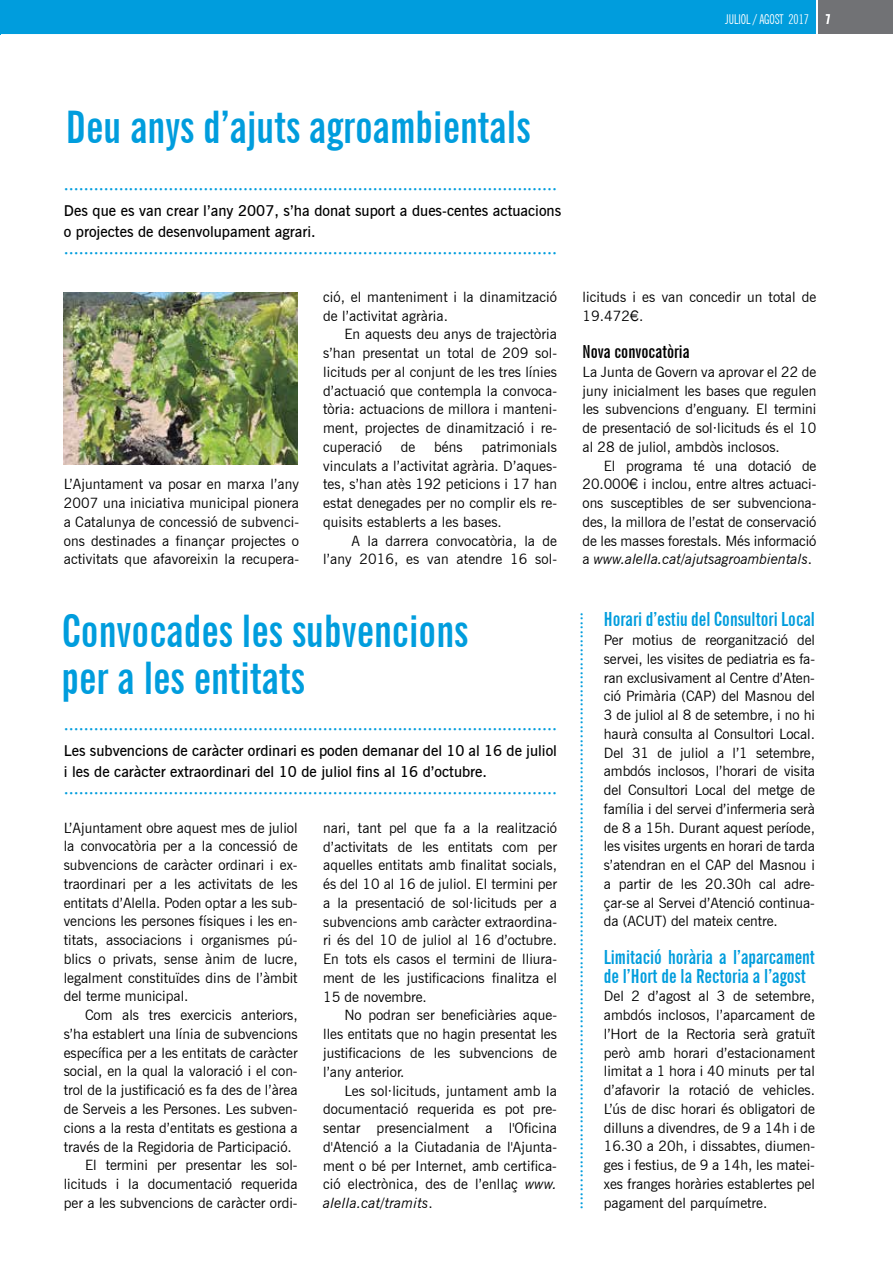
<style>
.page{position:relative;width:893px;height:1263px;background:#fff}
.page>*{position:absolute;margin:0;border:0;box-sizing:border-box;transform-origin:0 0}
.t1{font:700 extra-condensed 45px/46.5px "News Gothic BT";color:#009ddd}
.t2{font:700 extra-condensed 19.5px/18.8px "News Gothic BT";color:#009ddd}
.t3{font:700 extra-condensed 18px "News Gothic BT";color:#000}
.t4{font:600 16.5px "News Gothic BT";color:#009ddd}
.t5{font:600 15px/21px "News Gothic BT";color:#000}
.t6{font:600 15px "News Gothic BT";color:#009ddd}
.t7{font:14.25px/18.8px "News Gothic BT";color:#000;text-align:justify}
.t8{font:extra-condensed 13.5px "News Gothic BT";color:#fff}
.s1{font-weight:700}
.s2{font-family:"News Gothic"}
.s3{font-style:italic}
</style>
<div class="page">
<div style="left:818px;top:0;width:75px;height:34px;background:#717275"></div>
<div style="left:0;top:0;width:816px;height:34px;background:#009ddd"></div>
<img style="left:64px;top:293px;width:233px;height:172px">
<p class="t8" style="left:725px;top:11px;width:107px">JULIOL / OCTUAGOST BRE 20175 <span class="s1">7</span></p>
<h1 class="t1" style="left:66px;top:104px;width:466px">Deu anys d’ajuts agroambientals</h1>
<p class="t4" style="left:64px;top:179px;width:495px">···································································································</p>
<p class="t5" style="left:64px;top:200px;width:499px">Des que es van crear l’any 2007, s’ha donat suport a dues-centes actuacions o projectes de desenvolupament agrari.</p>
<p class="t4" style="left:64px;top:244px;width:495px">···································································································</p>
<p class="t7" style="left:323px;top:287px;width:235px">ció, el manteniment i la dinamització de l’activitat agrària.</p>
<p class="t7" style="left:323px;top:325px;width:235px;text-indent:21px">En aquests deu anys de trajectòria s’han presentat un total de 209 sol· licituds per al conjunt de les tres línies d’actuació que contempla la convoca&shy;tòria: actuacions de millora i manteni&shy;ment, projectes de dinamització i re&shy;cuperació</p>
<p class="t7" style="left:401px;top:437px;width:16px">de</p>
<p class="t7" style="left:434px;top:437px;width:30px">béns</p>
<p class="t7" style="left:323px;top:437px;width:235px;text-indent:159px">patrimonials vinculats a l’activitat agrària. D’aques&shy;tes, s’han atès 192 peticions i 17 han estat denegades per no complir els re&shy;quisits establerts a les bases.</p>
<p class="t7" style="left:323px;top:531px;width:235px;text-align:right">A la darrera convocatòria, la de l’any 2016, es van atendre 16 sol·</p>
<p class="t7" style="left:64px;top:475px;width:237px">L’Ajuntament va posar en marxa l’any 2007 una iniciativa municipal pionera a Catalunya de concessió de subvenci&shy;ons destinades a finançar projectes o activitats que afavoreixin la recupera-</p>
<p class="t7" style="left:583px;top:287px;width:235px">licituds i es van concedir un total de<br>19.472<span class="s2">€</span>.</p>
<p class="t3" style="left:583px;top:341px;width:109px">Nova convocatòria</p>
<p class="t7" style="left:583px;top:362px;width:235px">La Junta de Govern va aprovar el 22 de juny inicialment les bases que regulen les subvencions d’enguany. El termini de presentació de sol·licituds és el 10 al 28 de juliol, ambdòs inclosos.</p>
<p class="t7" style="left:583px;top:456px;width:235px;text-indent:21px">El programa té una dotació de 20.000<span class="s2">€</span> i inclou, entre altres actuaci&shy;ons susceptibles de ser subvenciona&shy;des, la millora de l’estat de conservació de les masses forestals. Més informació a <span class="s3">www.alella.cat/ajutsagroambientals</span>.</p>
<h1 class="t1" style="left:62px;top:607px;width:408px">Convocades les subvencions per a les entitats</h1>
<p class="t6" style="left:591px;top:612px;width:599px;rotate:90deg">····································································································································</p>
<h2 class="t2" style="left:604px;top:610px;width:213px">Horari d’estiu del Consultori Local</h2>
<p class="t7" style="left:604px;top:630px;width:213px">Per motius de reorganització del servei, les visites de pediatria es fa&shy;ran exclusivament al Centre d’Aten&shy;ció Primària (CAP) del Masnou del 3 de juliol al 8 de setembre, i no hi haurà consulta al Consultori Local.<br>Del 31 de juliol a l’1 setembre, ambdós inclosos, l’horari de visita del Consultori Local del metge de família i del servei d’infermeria serà de 8 a 15h. Durant aquest període, les visites urgents en horari de tarda s’atendran en el CAP del Masnou i a partir de les 20.30h cal adre&shy;çar-se al Servei d’Atenció continua&shy;da (ACUT) del mateix centre.</p>
<h2 class="t2" style="left:604px;top:947px;width:213px">Limitació horària a l’aparcament de l’Hort de la Rectoria a l’agost</h2>
<p class="t7" style="left:604px;top:987px;width:213px">Del 2 d’agost al 3 de setembre, ambdós inclosos, l’aparcament de l’Hort de la Rectoria serà gratuït però amb horari d’estacionament limitat a 1 hora i 40 minuts per tal d’afavorir la rotació de vehicles.<br>L’ús de disc horari és obligatori de dilluns a divendres, de 9 a 14h i de 16.30 a 20h, i dissabtes, diumen&shy;ges i festius, de 9 a 14h, les matei&shy;xes franges horàries establertes pel pagament del parquímetre.</p>
<p class="t4" style="left:64px;top:719px;width:495px">···································································································</p>
<p class="t5" style="left:64px;top:739px;width:495px">Les subvencions de caràcter ordinari es poden demanar del 10 al 16 de juliol i les de caràcter extraordinari del 10 de juliol fins al 16 d’octubre.</p>
<p class="t4" style="left:64px;top:783px;width:495px">···································································································</p>
<p class="t7" style="left:323px;top:818px;width:235px">nari, tant pel que fa a la realització d’activitats de les entitats com per aquelles entitats amb finalitat socials, és del 10 al 16 de juliol. El termini per a la presentació de sol·licituds per a subvencions amb caràcter extraordina&shy;ri és del 10 de juliol al 16 d’octubre.<br>En tots els casos el termini de lliura&shy;ment de les justificacions finalitza el 15 de novembre.</p>
<p class="t7" style="left:323px;top:1006px;width:235px;text-indent:21px">No podran ser beneficiàries aque&shy;lles entitats que no hagin presentat les justificacions de les subvencions de l’any anterior.</p>
<p class="t7" style="left:323px;top:1081px;width:235px;text-indent:21px">Les sol·licituds, juntament amb la documentació requerida es pot pre&shy;sentar presencialment a l'Oficina d'Atenció a la Ciutadania de l'Ajunta&shy;ment o bé per Internet, amb certifica&shy;ció electrònica, des de l’enllaç <span class="s3">www. alella.cat/tramits</span>.</p>
<p class="t7" style="left:64px;top:818px;width:235px">L’Ajuntament obre aquest mes de juliol la convocatòria per a la concessió de subvencions de caràcter ordinari i ex&shy;traordinari per a les activitats de les entitats d’Alella. Poden optar a les sub&shy;vencions les persones físiques i les en&shy;titats, associacions i organismes pú&shy;blics o privats, sense ànim de lucre, legalment constituïdes dins de l’àmbit del terme municipal.</p>
<p class="t7" style="left:85px;top:1006px;width:214px">Com als tres exercicis anteriors,</p>
<p class="t7" style="left:64px;top:1024px;width:235px">s’ha establert una línia de subvencions</p>
<p class="t7" style="left:64px;top:1043px;width:235px">específica per a les entitats de caràcter</p>
<p class="t7" style="left:64px;top:1062px;width:235px">social, en la qual la valoració i el con-</p>
<p class="t7" style="left:64px;top:1081px;width:235px">trol de la justificació es fa des de l’àrea</p>
<p class="t7" style="left:64px;top:1099px;width:235px">de Serveis a les Persones. Les subven-</p>
<p class="t7" style="left:64px;top:1118px;width:235px">cions a la resta d’entitats es gestiona a</p>
<p class="t7" style="left:64px;top:1137px;width:230px">través de la Regidoria de Participació.</p>
<p class="t7" style="left:85px;top:1156px;width:213px">El termini per presentar les sol·</p>
<p class="t7" style="left:64px;top:1174px;width:235px">licituds i la documentació requerida</p>
<p class="t7" style="left:64px;top:1193px;width:235px">per a les subvencions de caràcter ordi-</p>
</div>
